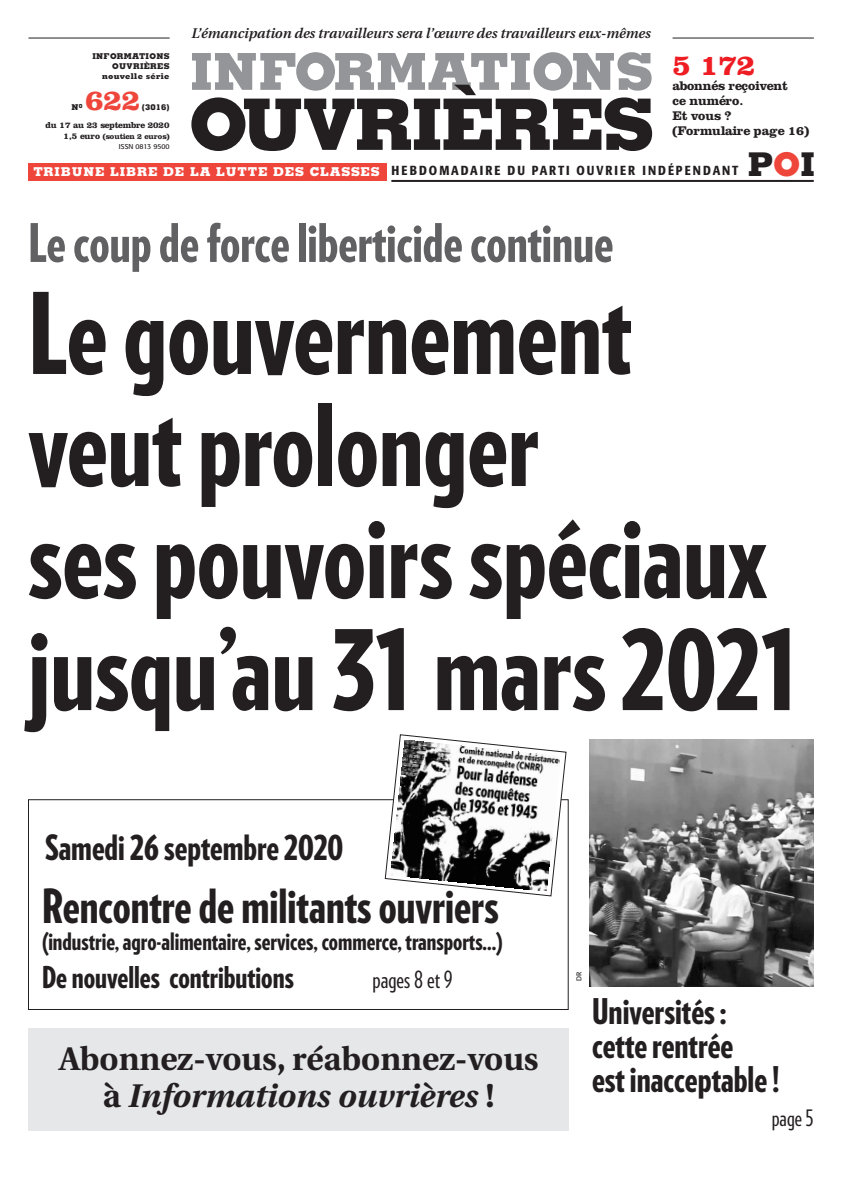
<style>
.page{position:relative;width:842px;height:1191px;background:#fff}
.page>*{position:absolute;margin:0;border:0;box-sizing:border-box;transform-origin:0 0}
.t1{font:900 112px/112px "Guggenheim Compressed";color:#231f20}
.t2{font:800 71px "Memphis";letter-spacing:-.035em;color:#231f20}
.t3{font:900 53px "Guggenheim Compressed";color:#616164}
.t4{font:800 51px "Memphis";color:#939598}
.t5{font:900 47px "Guggenheim Compressed";color:#231f20}
.t6{font:900 35.3px/33.8px "Guggenheim Compressed";color:#231f20}
.t7{font:900 34.8px "Guggenheim Compressed";color:#231f20}
.t8{font:700 32.7px/37px "Utopia";color:#231f20;text-align:center}
.t9{font:800 32.7px "Memphis";color:#231f20}
.t10{font:900 30px "Guggenheim Compressed";color:#231f20}
.t11{font:700 30px "Clarendon";color:#ee1d23}
.t12{font:700 30px "Clarendon";color:#ef463c}
.t13{font:900 24px "Guggenheim Compressed";color:#231f20}
.t14{font:24px "Guggenheim Compressed";color:#231f20}
.t15{font:23px "Guggenheim Compressed";color:#231f20}
.t16{font:italic 600 14px "Utopia";color:#231f20}
.t17{font:500 condensed 13px "Formata";letter-spacing:.155em;color:#231f20}
.t18{font:700 13px/15px "Clarendon";color:#231f20}
.t19{font:700 9px "Clarendon";color:#231f20}
.t20{font:800 8px/10px "Memphis";letter-spacing:.035em;color:#231f20;text-align:right}
.t21{font:700 8px "Clarendon";letter-spacing:-.03em;color:#231f20}
.t22{font:7px "Formata";color:#231f20}
.s1{font-size:9px}
.s2{font-family:"Memphis";font-weight:800;font-stretch:normal;font-size:12.2px;color:#fff}
.s3{color:#ef463c}
.s4{font-style:italic}
</style>
<div class="page">
<hr style="left:28px;top:38px;width:142px;height:1px;background:#231f20">
<hr style="left:672px;top:38px;width:142px;height:1px;background:#231f20">
<div style="left:28px;top:163px;width:359px;height:18px;background:#ef463c"></div>
<hr style="left:391px;top:180px;width:423px;height:2px;background:#231f20">
<div style="left:28px;top:799px;width:540px;height:210px;border:1px solid #231f20"></div>
<div style="left:28px;top:1029px;width:541px;height:102px;background:#e6e7e9"></div>
<svg style="left:385px;top:734px;width:181px;height:162px"></svg>
<img style="left:589px;top:739px;width:225px;height:247px">
<p class="t16" style="left:192px;top:28px;width:461px">L’émancipation des travailleurs sera l’œuvre des travailleurs eux-mêmes</p>
<h3 class="t4" style="left:190px;top:53px;width:464px">INFORMATIONS</h3>
<p class="t20" style="left:92px;top:52px;width:79px">INFORMATIONS<br>OUVRIÈRES nouvelle série</p>
<h3 class="t11" style="left:672px;top:47px;width:84px">5 172</h3>
<p class="t18" style="left:672px;top:78px;width:138px">abonnés reçoivent<br>ce numéro.<br>Et vous ? (Formulaire page 16)</p>
<h2 class="t2" style="left:189px;top:99px;width:467px">OUVRIÈRES</h2>
<h3 class="t12" style="left:85px;top:82px;width:56px">622</h3>
<p class="t20" style="left:142px;top:103px;width:29px">(3016)</p>
<p class="t19" style="left:46px;top:120px;width:125px">du 17 au 23 septembre 2020</p>
<p class="t21" style="left:64px;top:131px;width:107px"><span class="s1">1,5 euro</span> (soutien 2 euros)</p>
<p class="t22" style="left:119px;top:144px;width:52px">ISSN 0813 9500</p>
<p class="t17" style="left:33px;top:166px;width:707px"><span class="s2">TRIBUNE LIBRE DE LA LUTTE DES CLASSES</span> HEBDOMADAIRE DU PARTI OUVRIER INDÉPENDANT</p>
<p class="t20" style="left:72px;top:103px;width:12px">N<sup>0</sup></p>
<h3 class="t9" style="left:748px;top:152px;width:69px">P<span class="s3">O</span>I</h3>
<h3 class="t3" style="left:28px;top:213px;width:586px">Le coup de force liberticide continue</h3>
<h1 class="t1" style="left:28px;top:279px;width:771px">Le gouvernement veut prolonger<br>ses pouvoirs spéciaux jusqu’au 31 mars 2021</h1>
<h3 class="t7" style="left:45px;top:827px;width:300px">Samedi 26 septembre 2020</h3>
<h3 class="t5" style="left:42px;top:879px;width:458px">Rencontre de militants ouvriers</h3>
<h3 class="t13" style="left:42px;top:927px;width:462px">(industrie, agro-alimentaire, services, commerce, transports...)</h3>
<h3 class="t10" style="left:42px;top:959px;width:253px">De nouvelles contributions</h3>
<h3 class="t14" style="left:373px;top:965px;width:82px">pages 8 et 9</h3>
<h3 class="t8" style="left:59px;top:1042px;width:481px">Abonnez-vous, réabonnez-vous à <span class="s4">Informations ouvrières</span> !</h3>
<p class="t22" style="left:576px;top:981px;width:11px;rotate:-90deg">DR</p>
<h3 class="t6" style="left:592px;top:995px;width:189px">Universités : cette rentrée<br>est inacceptable !</h3>
<h3 class="t15" style="left:772px;top:1105px;width:43px">page 5</h3>
</div>
